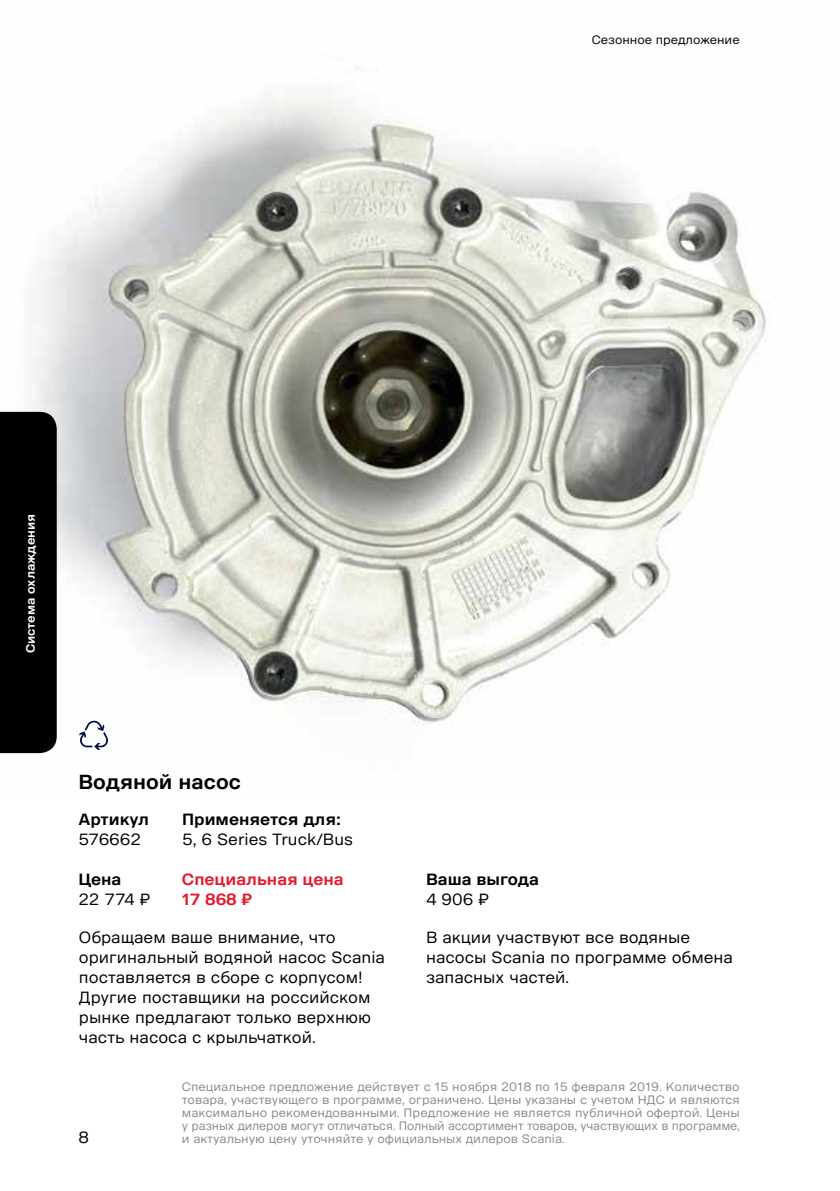
<style>
.page{position:relative;width:840px;height:1191px;background:#fff}
.page>*{position:absolute;margin:0;border:0;box-sizing:border-box;transform-origin:0 0}
.t1{font:700 20px "Scania Sans CY";color:#000}
.t2{font:16px/20px "Scania Sans CY";color:#000}
.t3{font:700 16px "Scania Sans CY";color:#000}
.t4{font:700 16px "Scania Sans CY";color:#e51a2d}
.t5{font:12px/13px "Scania Sans CY";color:#878a8f;text-align:justify}
.t6{font:12px "Scania Sans CY";color:#000}
.t7{font:700 12px "Scania Sans CY";color:#fff}
</style>
<div class="page">
<img style="left:0;top:68px;width:769px;height:686px">
<svg style="left:79px;top:720px;width:29px;height:30px"></svg>
<div style="left:0;top:412px;width:57px;height:341px;background:#000"></div>
<p class="t6" style="left:591px;top:32px;width:149px">Сезонное предложение</p>
<p class="t7" style="left:23px;top:653px;width:141px;rotate:-90deg">Система охлаждения</p>
<h1 class="t1" style="left:78px;top:770px;width:164px">Водяной насос</h1>
<h2 class="t3" style="left:78px;top:810px;width:72px">Артикул</h2>
<h2 class="t3" style="left:182px;top:810px;width:160px">Применяется для:</h2>
<h2 class="t2" style="left:78px;top:829px;width:64px">576662</h2>
<h2 class="t2" style="left:182px;top:829px;width:172px">5, 6 Series Truck/Bus</h2>
<h2 class="t4" style="left:182px;top:870px;width:163px">Специальная цена</h2>
<h2 class="t3" style="left:78px;top:870px;width:44px">Цена</h2>
<h2 class="t3" style="left:426px;top:870px;width:114px">Ваша выгода</h2>
<h2 class="t2" style="left:78px;top:889px;width:73px">22 774 ₽</h2>
<h2 class="t2" style="left:426px;top:889px;width:64px">4 906 ₽</h2>
<h2 class="t4" style="left:182px;top:890px;width:72px">17 868 ₽</h2>
<h2 class="t2" style="left:79px;top:927px;width:307px">Обращаем ваше внимание, что оригинальный водяной насос Scania поставляется в сборе с корпусом!<br>Другие поставщики на российском рынке предлагают только верхнюю часть насоса с крыльчаткой.</h2>
<h2 class="t2" style="left:426px;top:927px;width:308px">В акции участвуют все водяные насосы Scania по программе обмена запасных частей.</h2>
<h2 class="t2" style="left:78px;top:1127px;width:12px">8</h2>
<p class="t5" style="left:182px;top:1080px;width:559px">Специальное предложение действует с 15 ноября 2018 по 15 февраля 2019. Количество товара, участвующего в программе, ограничено. Цены указаны с учетом НДС и являются максимально рекомендованными. Предложение не является публичной офертой. Цены у разных дилеров могут отличаться. Полный ассортимент товаров, участвующих в программе, и актуальную цену уточняйте у официальных дилеров Scania.</p>
</div>
